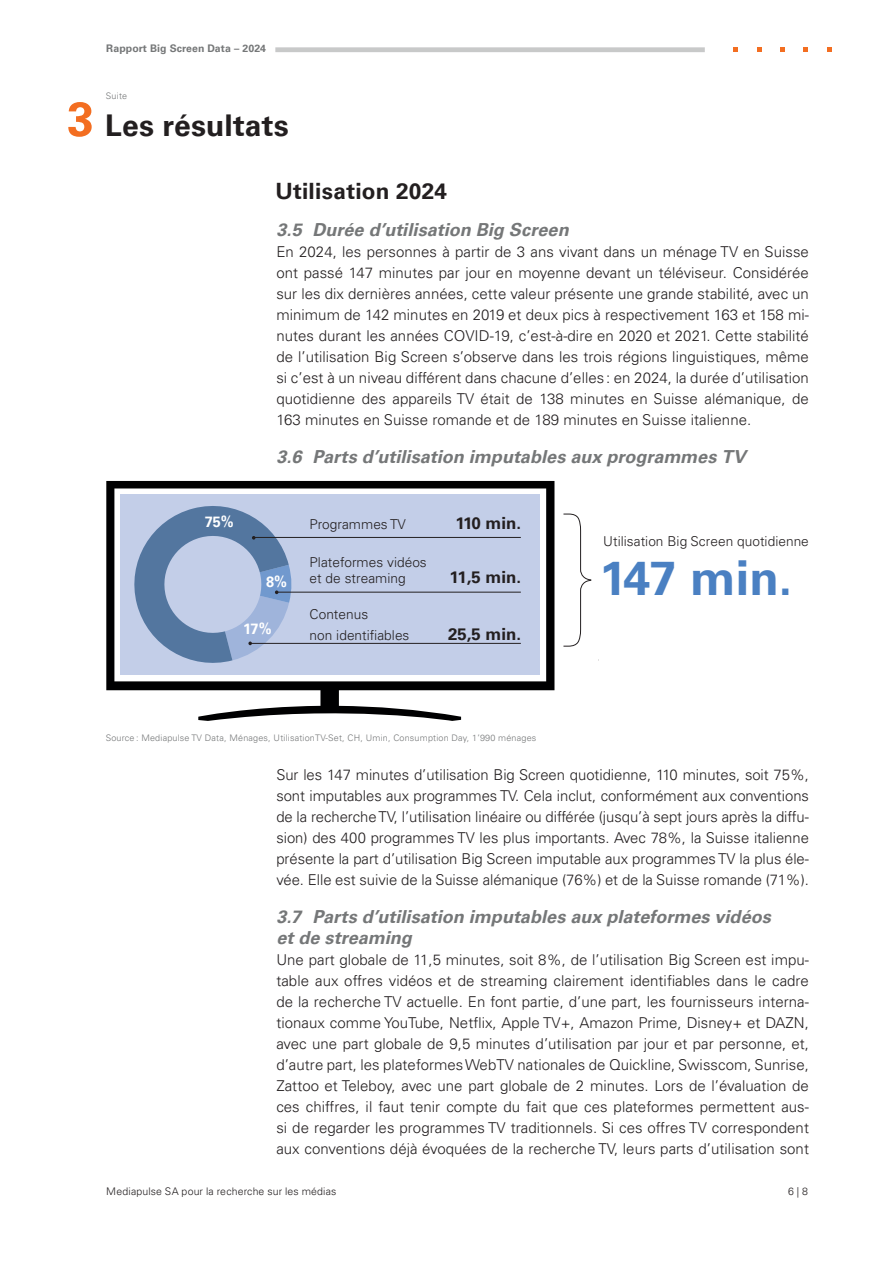
<style>
.page{position:relative;width:893px;height:1263px;background:#fff}
.page>*{position:absolute;margin:0;border:0;box-sizing:border-box;transform-origin:0 0}
.t1{font:700 48.3px "Univers LT Pro 65";letter-spacing:-.005em;color:#4a80c2}
.t2{font:700 30px "Univers LT Pro 65";letter-spacing:.005em;color:#231f20}
.t3{font:700 22.5px "Univers LT Pro 65";letter-spacing:.01em;color:#231f20}
.t4{font:italic 700 18px/21px "Univers LT Pro 65";color:#757778}
.t5{font:700 16.8px "Univers LT Pro 65";letter-spacing:.005em;color:#231f20}
.t6{font:300 15px/21px "Univers LT Pro 45";letter-spacing:.005em;color:#231f20;text-align:justify}
.t7{font:700 15px "Univers LT Pro 65";color:#fff;scale:.96 1}
.t8{font:300 13.65px/21px "Univers LT Pro 45";letter-spacing:.005em;color:#231f20}
.t9{font:300 10.5px "Univers LT Pro 45";letter-spacing:.015em;color:#231f20}
.t10{font:700 10.5px "Univers LT Pro 65";letter-spacing:.01em;color:#757778}
.t11{font:300 9px "Univers LT Pro 45";letter-spacing:.02em;color:#757778}
</style>
<div class="page">
<svg style="left:733px;top:47px;width:5px;height:5px"></svg>
<svg style="left:757px;top:47px;width:4px;height:5px"></svg>
<svg style="left:780px;top:47px;width:4px;height:5px"></svg>
<svg style="left:804px;top:47px;width:4px;height:5px"></svg>
<svg style="left:827px;top:47px;width:4px;height:5px"></svg>
<div style="left:275px;top:47px;width:430px;height:5px;background:#c8c9c9"></div>
<svg style="left:106px;top:481px;width:448px;height:240px;fill:#c3cee8"></svg>
<hr style="left:254px;top:537px;width:267px;height:1px;background:#231f20">
<hr style="left:277px;top:592px;width:244px;height:1px;background:#231f20">
<hr style="left:250px;top:643px;width:271px;height:1px;background:#231f20">
<svg style="left:126px;top:498px;width:166px;height:173px;background:#9aaece"></svg>
<svg style="left:563px;top:514px;width:29px;height:133px"></svg>
<svg style="left:68px;top:102px;width:24px;height:35px"></svg>
<p class="t10" style="left:106px;top:41px;width:161px">Rapport Big Screen Data – 2024</p>
<p class="t11" style="left:106px;top:90px;width:23px">Suite</p>
<h2 class="t2" style="left:105px;top:104px;width:185px">Les résultats</h2>
<h3 class="t3" style="left:275px;top:175px;width:173px">Utilisation 2024</h3>
<p class="t4" style="left:276px;top:219px;width:294px">3.5 Durée d’utilisation Big Screen</p>
<p class="t6" style="left:276px;top:241px;width:534px">En 2024, les personnes à partir de 3 ans vivant dans un ménage TV en Suisse ont passé 147 minutes par jour en moyenne devant un téléviseur. Considérée sur les dix dernières années, cette valeur présente une grande stabilité, avec un minimum de 142 minutes en 2019 et deux pics à respectivement 163 et 158 mi&shy;nutes durant les années COVID-19, c’est-à-dire en 2020 et 2021. Cette stabilité de l’utilisation Big Screen s’observe dans les trois régions linguistiques, même si c’est à un niveau différent dans chacune d’elles : en 2024, la durée d’utilisation quotidienne des appareils TV était de 138 minutes en Suisse alémanique, de 163 minutes en Suisse romande et de 189 minutes en Suisse italienne.</p>
<p class="t4" style="left:276px;top:446px;width:471px">3.6 Parts d’utilisation imputables aux programmes TV</p>
<p class="t7" style="left:205px;top:511px;width:32px">75%</p>
<p class="t7" style="left:266px;top:571px;width:23px">8%</p>
<p class="t7" style="left:243px;top:618px;width:31px">17%</p>
<p class="t8" style="left:310px;top:513px;width:98px">Programmes TV</p>
<p class="t5" style="left:455px;top:511px;width:67px">110 min.</p>
<p class="t8" style="left:310px;top:553px;width:119px;line-height:16.5px">Plateformes vidéos et de streaming</p>
<p class="t8" style="left:310px;top:603px;width:101px">Contenus<br>non identifiables</p>
<p class="t5" style="left:450px;top:566px;width:73px">11,5 min.</p>
<p class="t5" style="left:448px;top:622px;width:75px">25,5 min.</p>
<p class="t8" style="left:603px;top:530px;width:207px">Utilisation Big Screen quotidienne</p>
<h1 class="t1" style="left:599px;top:544px;width:194px">147 min.</h1>
<p class="t11" style="left:106px;top:732px;width:432px">Source : Mediapulse TV Data, Ménages, UtilisationTV-Set, CH, Umin, Consumption Day, 1’990 ménages</p>
<p class="t6" style="left:276px;top:764px;width:534px">Sur les 147 minutes d’utilisation Big Screen quotidienne, 110 minutes, soit 75%, sont imputables aux programmes TV. Cela inclut, conformément aux conventions de la recherche TV, l’utilisation linéaire ou différée (jusqu’à sept jours après la diffu&shy;sion) des 400 programmes TV les plus importants. Avec 78%, la Suisse italienne présente la part d’utilisation Big Screen imputable aux programmes TV la plus éle&shy;vée. Elle est suivie de la Suisse alémanique (76%) et de la Suisse romande (71%).</p>
<p class="t4" style="left:276px;top:905px;width:496px">3.7 Parts d’utilisation imputables aux plateformes vidéos et de streaming</p>
<p class="t6" style="left:276px;top:949px;width:534px">Une part globale de 11,5 minutes, soit 8%, de l’utilisation Big Screen est impu&shy;table aux offres vidéos et de streaming clairement identifiables dans le cadre de la recherche TV actuelle. En font partie, d’une part, les fournisseurs interna&shy;tionaux comme YouTube, Netflix, Apple TV+, Amazon Prime, Disney+ et DAZN, avec une part globale de 9,5 minutes d’utilisation par jour et par personne, et, d’autre part, les plateformes WebTV nationales de Quickline, Swisscom, Sunrise, Zattoo et Teleboy, avec une part globale de 2 minutes. Lors de l’évaluation de ces chiffres, il faut tenir compte du fait que ces plateformes permettent aus&shy;si de regarder les programmes TV traditionnels. Si ces offres TV correspondent aux conventions déjà évoquées de la recherche TV, leurs parts d’utilisation sont</p>
<p class="t9" style="left:106px;top:1184px;width:232px">Mediapulse SA pour la recherche sur les médias</p>
<p class="t9" style="left:788px;top:1184px;width:21px">6 | 8</p>
</div>
